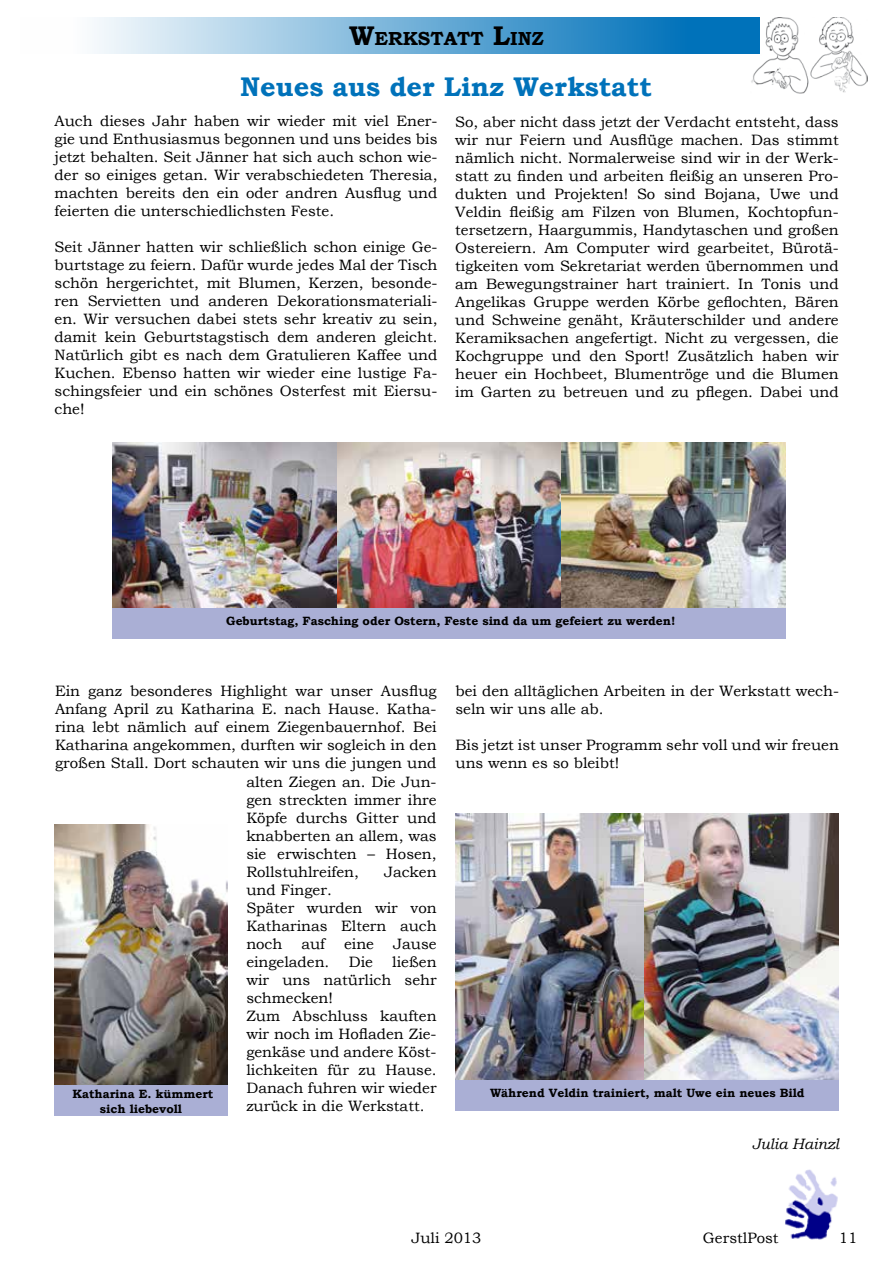
<style>
.page{position:relative;width:893px;height:1263px;background:#fff}
.page>*{position:absolute;margin:0;border:0;box-sizing:border-box;transform-origin:0 0}
.t1{font:700 27px "Bookman Old Style";color:#0072ba}
.t2{font:700 18.9px "Bookman Old Style";color:#000}
.t3{font:15px/18px "Bookman Old Style";color:#000;text-align:justify}
.t4{font:italic 15px "Bookman Old Style";color:#000}
.t5{font:700 12px/14.4px "Bookman Old Style";color:#000;text-align:center}
.s1{font-size:27px}
</style>
<div class="page">
<img style="left:785px;top:1169px;width:53px;height:70px">
<img style="left:751px;top:17px;width:117px;height:77px">
<div style="left:20px;top:17px;width:739px;height:37px;background:linear-gradient(to right,#fff,#0065b4)"></div>
<img style="left:337px;top:442px;width:448px;height:166px">
<img style="left:112px;top:442px;width:225px;height:166px">
<img style="left:54px;top:824px;width:174px;height:261px">
<img style="left:455px;top:814px;width:189px;height:266px">
<img style="left:644px;top:813px;width:195px;height:267px">
<div style="left:54px;top:1085px;width:174px;height:31px;background:#aaafd5"></div>
<div style="left:455px;top:1080px;width:384px;height:30px;background:#aaafd5"></div>
<div style="left:112px;top:608px;width:673px;height:30px;background:#aaafd5"></div>
<p class="t2" style="left:349px;top:25px;width:196px"><span class="s1">W</span>ERKSTATT <span class="s1">L</span>INZ</p>
<h1 class="t1" style="left:240px;top:67px;width:413px">Neues aus der Linz Werkstatt</h1>
<p class="t3" style="left:55px;top:111px;width:384px">Auch dieses Jahr haben wir wieder mit viel Ener&shy;gie und Enthusiasmus begonnen und uns beides bis jetzt behalten. Seit Jänner hat sich auch schon wie&shy;der so einiges getan. Wir verabschiedeten Theresia, machten bereits den ein oder andren Ausflug und feierten die unterschiedlichsten Feste.</p>
<p class="t3" style="left:55px;top:237px;width:384px">Seit Jänner hatten wir schließlich schon einige Ge&shy;burtstage zu feiern. Dafür wurde jedes Mal der Tisch schön hergerichtet, mit Blumen, Kerzen, besonde&shy;ren Servietten und anderen Dekorationsmateriali&shy;en. Wir versuchen dabei stets sehr kreativ zu sein, damit kein Geburtstagstisch dem anderen gleicht.<br>Natürlich gibt es nach dem Gratulieren Kaffee und Kuchen. Ebenso hatten wir wieder eine lustige Fa&shy;schingsfeier und ein schönes Osterfest mit Eiersu&shy;che!</p>
<p class="t3" style="left:455px;top:113px;width:385px">So, aber nicht dass jetzt der Verdacht entsteht, dass wir nur Feiern und Ausflüge machen. Das stimmt nämlich nicht. Normalerweise sind wir in der Werk&shy;statt zu finden und arbeiten fleißig an unseren Pro&shy;dukten und Projekten! So sind Bojana, Uwe und Veldin fleißig am Filzen von Blumen, Kochtopfun&shy;tersetzern, Haargummis, Handytaschen und großen Ostereiern. Am Computer wird gearbeitet, Bürotä&shy;tigkeiten vom Sekretariat werden übernommen und am Bewegungstrainer hart trainiert. In Tonis und Angelikas Gruppe werden Körbe geflochten, Bären und Schweine genäht, Kräuterschilder und andere Keramiksachen angefertigt. Nicht zu vergessen, die Kochgruppe und den Sport! Zusätzlich haben wir heuer ein Hochbeet, Blumentröge und die Blumen im Garten zu betreuen und zu pflegen. Dabei und</p>
<p class="t5" style="left:226px;top:614px;width:451px">Geburtstag, Fasching oder Ostern, Feste sind da um gefeiert zu werden!</p>
<p class="t3" style="left:55px;top:682px;width:383px">Ein ganz besonderes Highlight war unser Ausflug Anfang April zu Katharina E. nach Hause. Katha&shy;rina lebt nämlich auf einem Ziegenbauernhof. Bei Katharina angekommen, durften wir sogleich in den großen Stall. Dort schauten wir uns die jungen und</p>
<p class="t3" style="left:455px;top:682px;width:385px">bei den alltäglichen Arbeiten in der Werkstatt wech&shy;seln wir uns alle ab.</p>
<p class="t3" style="left:455px;top:736px;width:385px">Bis jetzt ist unser Programm sehr voll und wir freuen uns wenn es so bleibt!</p>
<p class="t3" style="left:246px;top:773px;width:192px">alten Ziegen an. Die Jun&shy;gen streckten immer ihre Köpfe durchs Gitter und knabberten an allem, was sie erwischten – Hosen, Rollstuhlreifen,</p>
<p class="t3" style="left:384px;top:863px;width:54px">Jacken</p>
<p class="t3" style="left:246px;top:881px;width:192px;text-align:left">und Finger.<br>Später wurden wir von<br>Katharinas Eltern auch noch</p>
<p class="t3" style="left:301px;top:935px;width:25px">auf</p>
<p class="t3" style="left:344px;top:935px;width:31px">eine</p>
<p class="t3" style="left:393px;top:935px;width:45px">Jause</p>
<p class="t3" style="left:246px;top:953px;width:85px">eingeladen.</p>
<p class="t3" style="left:349px;top:953px;width:26px">Die</p>
<p class="t3" style="left:246px;top:953px;width:192px;text-align:left;text-indent:146px">ließen wir uns natürlich sehr schmecken!<br>Zum Abschluss kauften wir noch im Hofladen Zie&shy;genkäse und andere Köst&shy;lichkeiten für zu Hause.<br>Danach fuhren wir wieder zurück in die Werkstatt.</p>
<p class="t5" style="left:73px;top:1087px;width:142px">Katharina E. kümmert sich liebevoll</p>
<p class="t5" style="left:490px;top:1086px;width:316px">Während Veldin trainiert, malt Uwe ein neues Bild</p>
<p class="t4" style="left:752px;top:1134px;width:88px">Julia Hainzl</p>
<p class="t3" style="left:411px;top:1229px;width:72px">Juli 2013</p>
<p class="t3" style="left:703px;top:1229px;width:77px">GerstlPost</p>
<p class="t3" style="left:839px;top:1229px;width:20px">11</p>
</div>
